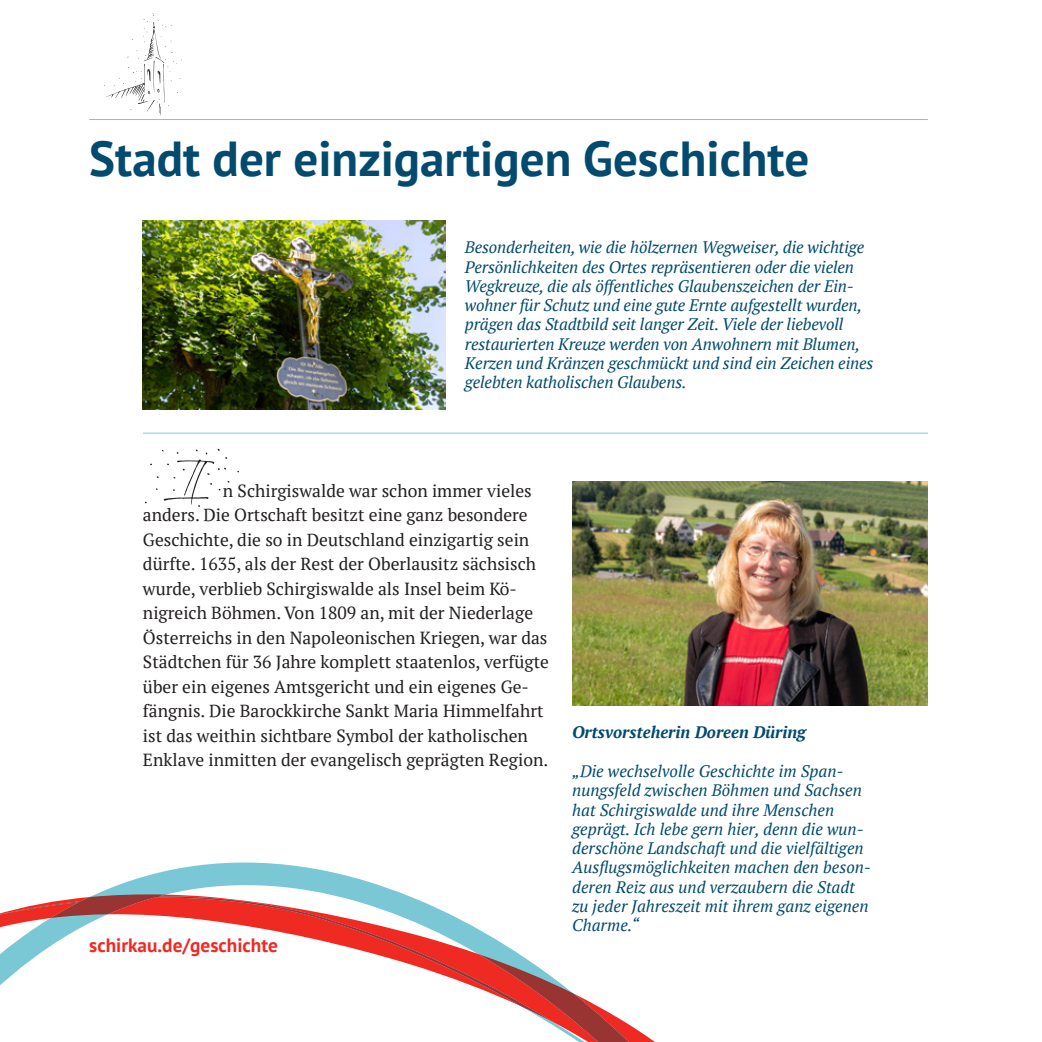
<style>
.page{position:relative;width:1042px;height:1042px;background:#fff}
.page>*{position:absolute;margin:0;border:0;box-sizing:border-box;transform-origin:0 0}
.t1{font:700 49px "PT Sans";color:#034b6e}
.t2{font:700 19.25px "PT Sans";color:#ee2a23}
.t3{font:17.5px/24.5px "PT Serif";color:#231f20}
.t4{font:italic 16.62px/19.2px "PT Serif";letter-spacing:-.01em;color:#034b6e}
.t5{font:italic 700 16.62px "PT Serif";color:#034b6e}
</style>
<div class="page">
<hr style="left:89px;top:119px;width:839px;height:1px;background:#7ac8d6">
<img style="left:143px;top:220px;width:302px;height:189px">
<img style="left:572px;top:481px;width:356px;height:224px">
<hr style="left:143px;top:433px;width:785px;height:1px;background:#7ac8d6">
<svg style="left:104px;top:13px;width:78px;height:103px"></svg>
<svg style="left:145px;top:448px;width:84px;height:59px"></svg>
<svg style="left:96px;top:862px;width:308px;height:32px;fill:#7ac8d6"></svg>
<svg style="left:0;top:894px;width:655px;height:148px"></svg>
<h1 class="t1" style="left:89px;top:126px;width:721px">Stadt der einzigartigen Geschichte</h1>
<p class="t4" style="left:465px;top:238px;width:410px">Besonderheiten, wie die hölzernen Wegweiser, die wichtige Persönlichkeiten des Ortes repräsentieren oder die vielen Wegkreuze, die als öffentliches Glaubenszeichen der Ein&shy;wohner für Schutz und eine gute Ernte aufgestellt wurden, prägen das Stadtbild seit langer Zeit. Viele der liebevoll restaurierten Kreuze werden von Anwohnern mit Blumen, Kerzen und Kränzen geschmückt und sind ein Zeichen eines gelebten katholischen Glaubens.</p>
<p class="t3" style="left:143px;top:478px;width:407px;text-indent:80px">n Schirgiswalde war schon immer vieles anders. Die Ortschaft besitzt eine ganz besondere Geschichte, die so in Deutschland einzigartig sein dürfte. 1635, als der Rest der Oberlausitz sächsisch wurde, verblieb Schirgiswalde als Insel beim Kö&shy;nigreich Böhmen. Von 1809 an, mit der Niederlage Österreichs in den Napoleonischen Kriegen, war das Städtchen für 36 Jahre komplett staatenlos, verfügte über ein eigenes Amtsgericht und ein eigenes Ge&shy;fängnis. Die Barockkirche Sankt Maria Himmelfahrt ist das weithin sichtbare Symbol der katholischen Enklave inmitten der evangelisch geprägten Region.</p>
<p class="t2" style="left:89px;top:932px;width:190px">schirkau.de/geschichte</p>
<p class="t5" style="left:572px;top:722px;width:235px">Ortsvorsteherin Doreen Düring</p>
<p class="t4" style="left:572px;top:761px;width:300px">„Die wechselvolle Geschichte im Span&shy;nungsfeld zwischen Böhmen und Sachsen hat Schirgiswalde und ihre Menschen geprägt. Ich lebe gern hier, denn die wun&shy;derschöne Landschaft und die vielfältigen Ausflugsmöglichkeiten machen den beson&shy;deren Reiz aus und verzaubern die Stadt zu jeder Jahreszeit mit ihrem ganz eigenen Charme.“</p>
</div>
